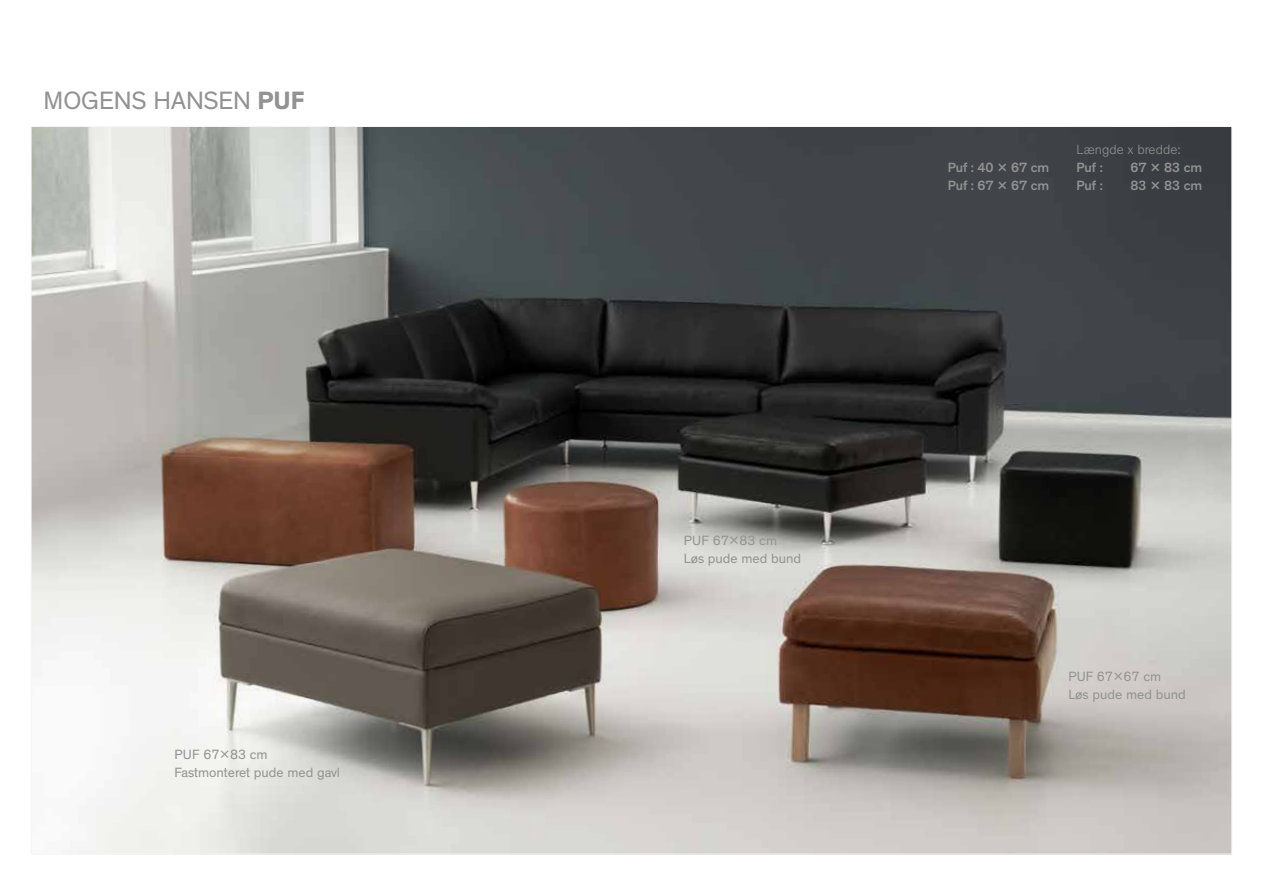
<style>
.page{position:relative;width:1263px;height:893px;background:#fff}
.page>*{position:absolute;margin:0;border:0;box-sizing:border-box;transform-origin:0 0}
.t1{font:25.5px "Theinhardt";letter-spacing:-.005em;color:#929292}
.t2{font:13.65px/18px "Theinhardt";color:#929292}
.t3{font:500 13.65px/18px "Theinhardt";color:#929292}
.t4{font:300 13.65px "Theinhardt";color:#929292}
.s1{font-weight:700}
</style>
<div class="page">
<img style="left:33px;top:128px;width:1197px;height:724px">
<h1 class="t1" style="left:44px;top:85px;width:262px">MOGENS HANSEN <span class="s1">PUF</span></h1>
<p class="t2" style="left:174px;top:745px;width:167px">PUF 67x83 cm<br>Fastmonteret pude med gavl</p>
<p class="t2" style="left:684px;top:532px;width:119px">PUF 67x83 cm<br>Løs pude med bund</p>
<p class="t3" style="left:948px;top:158px;width:103px">Puf : 40 x 67 cm<br>Puf : 67 x 67 cm</p>
<p class="t4" style="left:1076px;top:141px;width:105px">Længde x bredde:</p>
<p class="t3" style="left:1076px;top:158px;width:28px">Puf :</p>
<p class="t3" style="left:1130px;top:158px;width:73px">67 x 83 cm</p>
<p class="t3" style="left:1076px;top:176px;width:28px">Puf :</p>
<p class="t3" style="left:1130px;top:176px;width:73px">83 x 83 cm</p>
<p class="t2" style="left:1068px;top:668px;width:119px">PUF 67x67 cm<br>Løs pude med bund</p>
</div>
